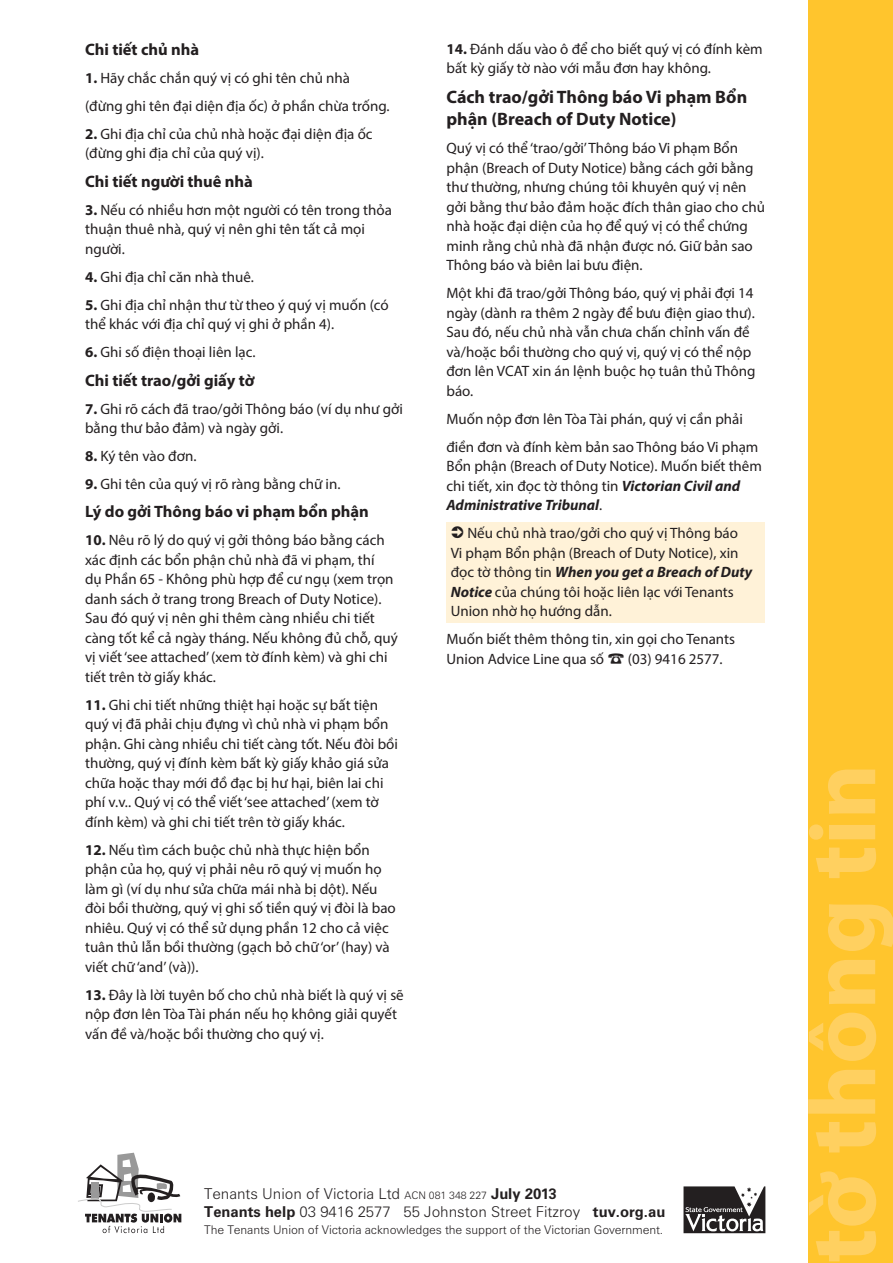
<style>
.page{position:relative;width:893px;height:1263px;background:#fff}
.page>*{position:absolute;margin:0;border:0;box-sizing:border-box;transform-origin:0 0}
.t1{font:700 94.5px "Myriad Pro";color:#ffd060}
.subhead{font:700 18px/21.6px "Myriad Pro";color:#231f20}
.sub_subhead{font:700 16.5px "Myriad Pro";color:#231f20}
.bodytyext{font:15px/19.5px "Myriad Pro";color:#231f20}
.stipple_box_text{font:15px/19.5px "Myriad Pro";color:#231f20}
.t2{font:300 15px/18px "Zurich BT";color:#231f20}
.t3{font:300 12px "Zurich BT";letter-spacing:-.005em;color:#231f20}
.s1{font-weight:700}
.s2{font-weight:700;font-style:italic}
.s3{font-size:10.5px}
</style>
<div class="page">
<div style="left:446px;top:522px;width:319px;height:100px;background:#fff2d8"></div>
<div style="left:808px;top:0;width:85px;height:1263px;background:#ffc52d"></div>
<svg style="left:78px;top:1153px;width:103px;height:80px"></svg>
<svg style="left:683px;top:1186px;width:82px;height:47px"></svg>
<p class="sub_subhead" style="left:85px;top:39px;width:116px">Chi tiết chủ nhà</p>
<p class="bodytyext" style="left:85px;top:68px;width:267px"><span class="s1">1.</span> Hãy chắc chắn quý vị có ghi tên chủ nhà</p>
<p class="bodytyext" style="left:85px;top:96px;width:306px">(đừng ghi tên đại diện địa ốc) ở phần chừa trống.</p>
<p class="bodytyext" style="left:85px;top:124px;width:289px"><span class="s1">2.</span> Ghi địa chỉ của chủ nhà hoặc đại diện địa ốc (đừng ghi địa chỉ của quý vị).</p>
<p class="sub_subhead" style="left:85px;top:170px;width:169px">Chi tiết người thuê nhà</p>
<p class="bodytyext" style="left:85px;top:200px;width:308px"><span class="s1">3.</span> Nếu có nhiều hơn một người có tên trong thỏa thuận thuê nhà, quý vị nên ghi tên tất cả mọi người.</p>
<p class="bodytyext" style="left:85px;top:267px;width:170px"><span class="s1">4.</span> Ghi địa chỉ căn nhà thuê.</p>
<p class="bodytyext" style="left:85px;top:295px;width:305px"><span class="s1">5.</span> Ghi địa chỉ nhận thư từ theo ý quý vị muốn (có thể khác với địa chỉ quý vị ghi ở phần 4).</p>
<p class="bodytyext" style="left:85px;top:342px;width:172px"><span class="s1">6.</span> Ghi số điện thoại liên lạc.</p>
<p class="sub_subhead" style="left:85px;top:369px;width:171px">Chi tiết trao/gởi giấy tờ</p>
<p class="bodytyext" style="left:85px;top:399px;width:319px"><span class="s1">7.</span> Ghi rõ cách đã trao/gởi Thông báo (ví dụ như gởi bằng thư bảo đảm) và ngày gởi.</p>
<p class="bodytyext" style="left:85px;top:446px;width:113px"><span class="s1">8.</span> Ký tên vào đơn.</p>
<p class="bodytyext" style="left:85px;top:474px;width:257px"><span class="s1">9.</span> Ghi tên của quý vị rõ ràng bằng chữ in.</p>
<p class="sub_subhead" style="left:85px;top:501px;width:285px">Lý do gởi Thông báo vi phạm bổn phận</p>
<p class="bodytyext" style="left:85px;top:530px;width:314px"><span class="s1">10.</span> Nêu rõ lý do quý vị gởi thông báo bằng cách xác định các bổn phận chủ nhà đã vi phạm, thí<br>dụ Phần 65 - Không phù hợp để cư ngụ (xem trọn danh sách ở trang trong Breach of Duty Notice).<br>Sau đó quý vị nên ghi thêm càng nhiều chi tiết càng tốt kể cả ngày tháng. Nếu không đủ chỗ, quý vị viết ‘see attached’ (xem tờ đính kèm) và ghi chi tiết trên tờ giấy khác.</p>
<p class="bodytyext" style="left:85px;top:695px;width:314px"><span class="s1">11.</span> Ghi chi tiết những thiệt hại hoặc sự bất tiện quý vị đã phải chịu đựng vì chủ nhà vi phạm bổn phận. Ghi càng nhiều chi tiết càng tốt. Nếu đòi bồi thường, quý vị đính kèm bất kỳ giấy khảo giá sửa chữa hoặc thay mới đồ đạc bị hư hại, biên lai chi phí v.v.. Quý vị có thể viết ‘see attached’ (xem tờ đính kèm) và ghi chi tiết trên tờ giấy khác.</p>
<p class="bodytyext" style="left:85px;top:840px;width:312px"><span class="s1">12.</span> Nếu tìm cách buộc chủ nhà thực hiện bổn phận của họ, quý vị phải nêu rõ quý vị muốn họ làm gì (ví dụ như sửa chữa mái nhà bị dột). Nếu đòi bồi thường, quý vị ghi số tiền quý vị đòi là bao nhiêu. Quý vị có thể sử dụng phần 12 cho cả việc tuân thủ lẫn bồi thường (gạch bỏ chữ ‘or’ (hay) và viết chữ ‘and’ (và)).</p>
<p class="bodytyext" style="left:85px;top:985px;width:320px"><span class="s1">13.</span> Đây là lời tuyên bố cho chủ nhà biết là quý vị sẽ nộp đơn lên Tòa Tài phán nếu họ không giải quyết vấn đề và/hoặc bồi thường cho quý vị.</p>
<p class="bodytyext" style="left:446px;top:39px;width:318px"><span class="s1">14.</span> Đánh dấu vào ô để cho biết quý vị có đính kèm bất kỳ giấy tờ nào với mẫu đơn hay không.</p>
<p class="subhead" style="left:446px;top:86px;width:302px">Cách trao/gởi Thông báo Vi phạm Bổn phận (Breach of Duty Notice)</p>
<p class="bodytyext" style="left:446px;top:138px;width:320px">Quý vị có thể ‘trao/gởi’ Thông báo Vi phạm Bổn phận (Breach of Duty Notice) bằng cách gởi bằng thư thường, nhưng chúng tôi khuyên quý vị nên gởi bằng thư bảo đảm hoặc đích thân giao cho chủ nhà hoặc đại diện của họ để quý vị có thể chứng minh rằng chủ nhà đã nhận được nó. Giữ bản sao Thông báo và biên lai bưu điện.</p>
<p class="bodytyext" style="left:446px;top:283px;width:311px">Một khi đã trao/gởi Thông báo, quý vị phải đợi 14 ngày (dành ra thêm 2 ngày để bưu điện giao thư).<br>Sau đó, nếu chủ nhà vẫn chưa chấn chỉnh vấn đề và/hoặc bồi thường cho quý vị, quý vị có thể nộp đơn lên VCAT xin án lệnh buộc họ tuân thủ Thông báo.</p>
<p class="bodytyext" style="left:446px;top:408px;width:298px">Muốn nộp đơn lên Tòa Tài phán, quý vị cần phải</p>
<p class="bodytyext" style="left:446px;top:436px;width:317px">điền đơn và đính kèm bản sao Thông báo Vi phạm Bổn phận (Breach of Duty Notice). Muốn biết thêm chi tiết, xin đọc tờ thông tin <span class="s2">Victorian Civil and Administrative Tribunal</span>.</p>
<p class="stipple_box_text" style="left:451px;top:523px;width:303px;text-indent:17px">Nếu chủ nhà trao/gởi cho quý vị Thông báo Vi phạm Bổn phận (Breach of Duty Notice), xin đọc tờ thông tin <span class="s2">When you get a Breach of Duty Notice</span> của chúng tôi hoặc liên lạc với Tenants Union nhờ họ hướng dẫn.</p>
<p class="bodytyext" style="left:446px;top:629px;width:290px">Muốn biết thêm thông tin, xin gọi cho Tenants<br>Union Advice Line qua số</p>
<p class="bodytyext" style="left:628px;top:648px;width:96px">(03) 9416 2577.</p>
<p class="t2" style="left:204px;top:1184px;width:462px">Tenants Union of Victoria Ltd <span class="s3">ACN 081 348 227</span> <span class="s1">July 2013<br>Tenants help</span> 03 9416 2577 55 Johnston Street Fitzroy <span class="s1">tuv.org.au</span></p>
<p class="t3" style="left:204px;top:1222px;width:460px">The Tenants Union of Victoria acknowledges the support of the Victorian Government.</p>
<p class="t1" style="left:782px;top:1263px;width:501px;rotate:-90deg">tờ thông tin</p>
</div>
